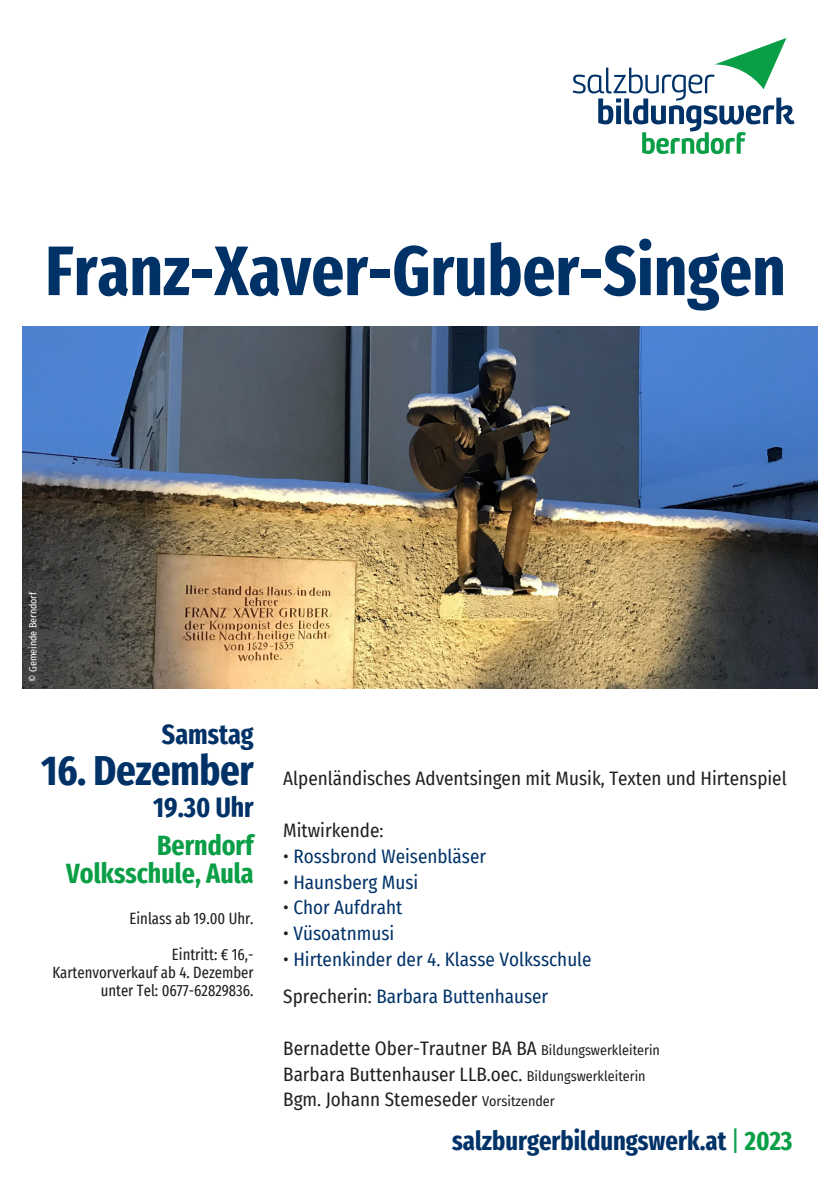
<style>
.page{position:relative;width:840px;height:1191px;background:#fff}
.page>*{position:absolute;margin:0;border:0;box-sizing:border-box;transform-origin:0 0}
.t1{font:700 extra-condensed 70px "Fira Sans";color:#003268}
.t2{font:700 extra-condensed 42px "Fira Sans";letter-spacing:-.01em;color:#003268}
.t3{font:700 extra-condensed 28px/28px "Fira Sans";color:#0a9f46;text-align:right}
.t4{font:700 extra-condensed 28px "Fira Sans";color:#003268}
.t5{font:700 extra-condensed 26.6px "Fira Sans";color:#003268}
.t6{font:19px/25.8px "Fira Sans Condensed";color:#231f20}
.t7{font:19px/37.2px "Fira Sans Condensed";color:#003268}
.t8{font:extra-condensed 16px/18px "Fira Sans";color:#231f20;text-align:right}
.t9{font:10px "Fira Sans Condensed";color:#fff}
.s1{color:#231f20}
.s2{font-size:14px}
.s3{font-weight:400;color:#0a9f46}
.s4{color:#0a9f46}
</style>
<div class="page">
<svg style="left:572px;top:38px;width:222px;height:116px"></svg>
<img style="left:22px;top:326px;width:794px;height:362px">
<h1 class="t1" style="left:45px;top:212px;width:741px">Franz-Xaver-Gruber-Singen</h1>
<p class="t9" style="left:25px;top:682px;width:92px;rotate:-90deg">© Gemeinde Berndorf</p>
<h3 class="t4" style="left:162px;top:711px;width:93px">Samstag</h3>
<h2 class="t2" style="left:41px;top:735px;width:214px">16. Dezember</h2>
<h3 class="t4" style="left:153px;top:784px;width:102px">19.30 Uhr</h3>
<h3 class="t3" style="left:66px;top:829px;width:189px">Berndorf<br>Volksschule, Aula</h3>
<p class="t8" style="left:129px;top:909px;width:125px">Einlass ab 19.00 Uhr.</p>
<p class="t8" style="left:52px;top:945px;width:203px">Eintritt: € 16,-<br>Kartenvorverkauf ab 4. Dezember unter Tel: 0677-62829836.</p>
<p class="t6" style="left:283px;top:765px;width:504px">Alpenländisches Adventsingen mit Musik, Texten und Hirtenspiel</p>
<p class="t6" style="left:283px;top:817px;width:102px">Mitwirkende:</p>
<p class="t7" style="left:283px;top:837px;width:204px"><span class="s1">•</span> Rossbrond Weisenbläser</p>
<p class="t7" style="left:283px;top:862px;width:136px"><span class="s1">•</span> Haunsberg Musi</p>
<p class="t7" style="left:283px;top:888px;width:121px"><span class="s1">•</span> Chor Aufdraht</p>
<p class="t7" style="left:283px;top:914px;width:112px"><span class="s1">•</span> Vüsoatnmusi</p>
<p class="t7" style="left:283px;top:940px;width:310px"><span class="s1">•</span> Hirtenkinder der 4. Klasse Volksschule<br><span class="s1">Sprecherin:</span> Barbara Buttenhauser</p>
<p class="t6" style="left:283px;top:1034px;width:378px">Bernadette Ober-Trautner BA BA <span class="s2">Bildungswerkleiterin<br></span>Barbara Buttenhauser LLB.oec. <span class="s2">Bildungswerkleiterin<br></span>Bgm. Johann Stemeseder <span class="s2">Vorsitzender</span></p>
<h3 class="t5" style="left:452px;top:1119px;width:341px">salzburgerbildungswerk.at <span class="s3">|</span> <span class="s4">2023</span></h3>
</div>
